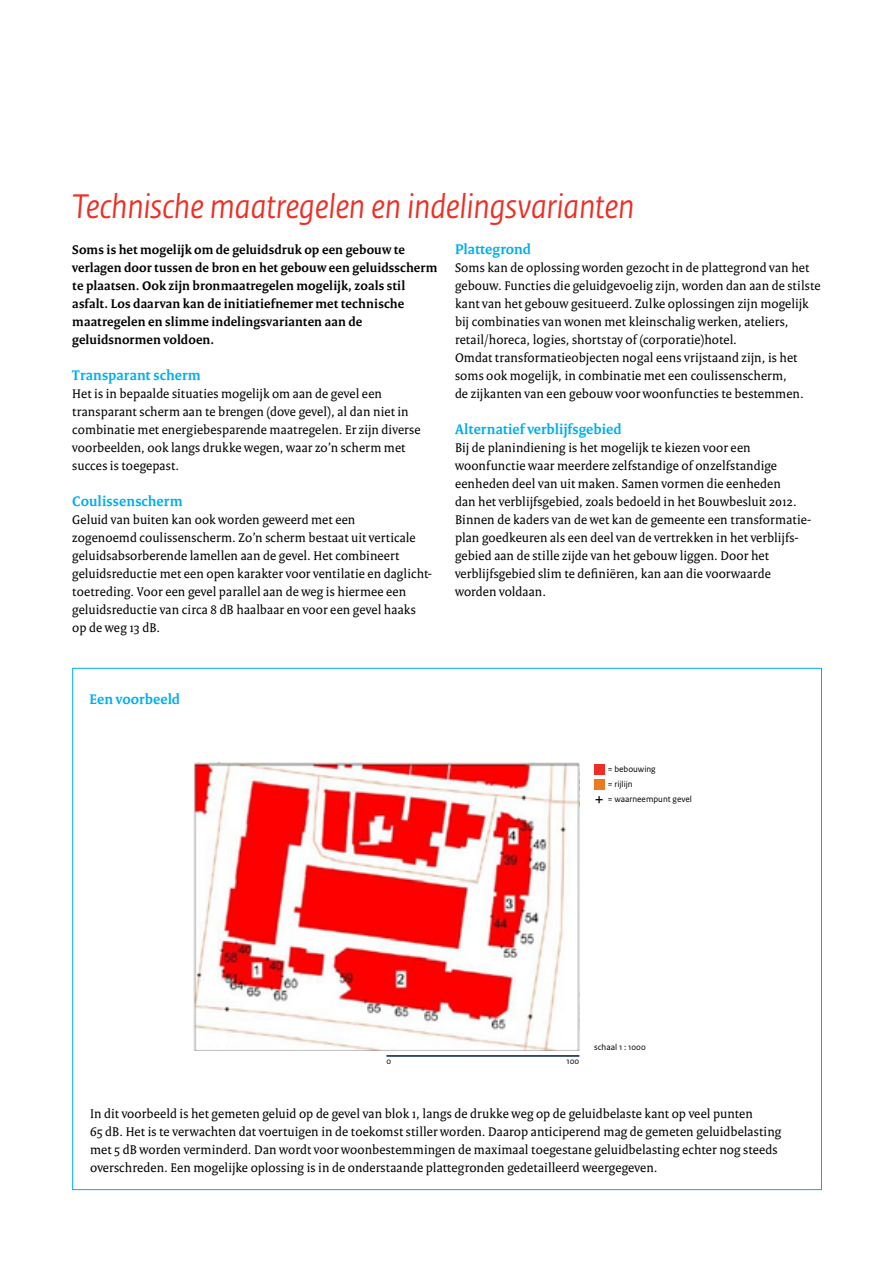
<style>
.page{position:relative;width:893px;height:1263px;background:#fff}
.page>*{position:absolute;margin:0;border:0;box-sizing:border-box;transform-origin:0 0}
.t1{font:italic 36px "Rijksoverheid Sans Heading";letter-spacing:-.01em;color:#ee2e24}
.t2{font:700 15px "Rijksoverheid Serif";letter-spacing:.005em;color:#00aeef}
.t3{font:13.5px/18px "Rijksoverheid Serif";letter-spacing:.005em;color:#000}
.t4{font:700 13.5px/18px "Rijksoverheid Serif";letter-spacing:.01em;color:#000}
.t5{font:9px "Rijksoverheid Sans Text";color:#000}
.s1{font-size:18px}
</style>
<div class="page">
<img style="left:194px;top:762px;width:385px;height:289px">
<div style="left:594px;top:764px;width:10px;height:11px;background:#ee2e24"></div>
<div style="left:594px;top:780px;width:10px;height:10px;background:#eb7b23"></div>
<hr style="left:386px;top:1055px;width:193px;height:2px;background:#001844">
<h1 class="t1" style="left:72px;top:186px;width:564px">Technische maatregelen en indelingsvarianten</h1>
<p class="t4" style="left:72px;top:240px;width:367px">Soms is het mogelijk om de geluidsdruk op een gebouw te verlagen door tussen de bron en het gebouw een geluidsscherm te plaatsen. Ook zijn bronmaatregelen mogelijk, zoals stil asfalt. Los daarvan kan de initiatiefnemer met technische maatregelen en slimme indelingsvarianten aan de geluidsnormen voldoen.</p>
<p class="t2" style="left:72px;top:366px;width:130px">Transparant scherm</p>
<p class="t3" style="left:72px;top:384px;width:350px">Het is in bepaalde situaties mogelijk om aan de gevel een transparant scherm aan te brengen (dove gevel), al dan niet in combinatie met energiebesparende maatregelen. Er zijn diverse voorbeelden, ook langs drukke wegen, waar zo’n scherm met succes is toegepast.</p>
<p class="t2" style="left:72px;top:492px;width:112px">Coulissenscherm</p>
<p class="t3" style="left:72px;top:510px;width:361px">Geluid van buiten kan ook worden geweerd met een<br>zogenoemd coulissenscherm. Zo’n scherm bestaat uit verticale geluidsabsorberende lamellen aan de gevel. Het combineert geluidsreductie met een open karakter voor ventilatie en daglicht&shy;toetreding. Voor een gevel parallel aan de weg is hiermee een geluidsreductie van circa 8 dB haalbaar en voor een gevel haaks op de weg 13 dB.</p>
<p class="t2" style="left:455px;top:240px;width:78px">Plattegrond</p>
<p class="t3" style="left:455px;top:258px;width:367px">Soms kan de oplossing worden gezocht in de plattegrond van het gebouw. Functies die geluidgevoelig zijn, worden dan aan de stilste kant van het gebouw gesitueerd. Zulke oplossingen zijn mogelijk bij combinaties van wonen met kleinschalig werken, ateliers, retail/horeca, logies, shortstay of (corporatie)hotel.<br>Omdat transformatieobjecten nogal eens vrijstaand zijn, is het soms ook mogelijk, in combinatie met een coulissenscherm,<br>de zijkanten van een gebouw voor woonfuncties te bestemmen.</p>
<p class="t2" style="left:455px;top:420px;width:168px">Alternatief verblijfsgebied</p>
<p class="t3" style="left:455px;top:438px;width:358px">Bij de planindiening is het mogelijk te kiezen voor een woonfunctie waar meerdere zelfstandige of onzelfstandige eenheden deel van uit maken. Samen vormen die eenheden<br>dan het verblijfsgebied, zoals bedoeld in het Bouwbesluit 2012.<br>Binnen de kaders van de wet kan de gemeente een transformatie&shy;plan goedkeuren als een deel van de vertrekken in het verblijfs&shy;gebied aan de stille zijde van het gebouw liggen. Door het verblijfsgebied slim te definiëren, kan aan die voorwaarde worden voldaan.</p>
<p class="t2" style="left:89px;top:690px;width:92px">Een voorbeeld</p>
<p class="t5" style="left:608px;top:764px;width:50px">= bebouwing</p>
<p class="t5" style="left:608px;top:779px;width:27px">= rijlijn</p>
<p class="t5" style="left:595px;top:794px;width:99px"><span class="s1">+</span> = waarneempunt gevel</p>
<p class="t5" style="left:386px;top:1056px;width:6px">0</p>
<p class="t5" style="left:567px;top:1056px;width:14px">100</p>
<p class="t5" style="left:594px;top:1042px;width:53px">schaal 1 : 1000</p>
<p class="t3" style="left:90px;top:1104px;width:693px">In dit voorbeeld is het gemeten geluid op de gevel van blok 1, langs de drukke weg op de geluidbelaste kant op veel punten<br>65 dB. Het is te verwachten dat voertuigen in de toekomst stiller worden. Daarop anticiperend mag de gemeten geluidbelasting met 5 dB worden verminderd. Dan wordt voor woonbestemmingen de maximaal toegestane geluidbelasting echter nog steeds overschreden. Een mogelijke oplossing is in de onderstaande plattegronden gedetailleerd weergegeven.</p>
</div>
